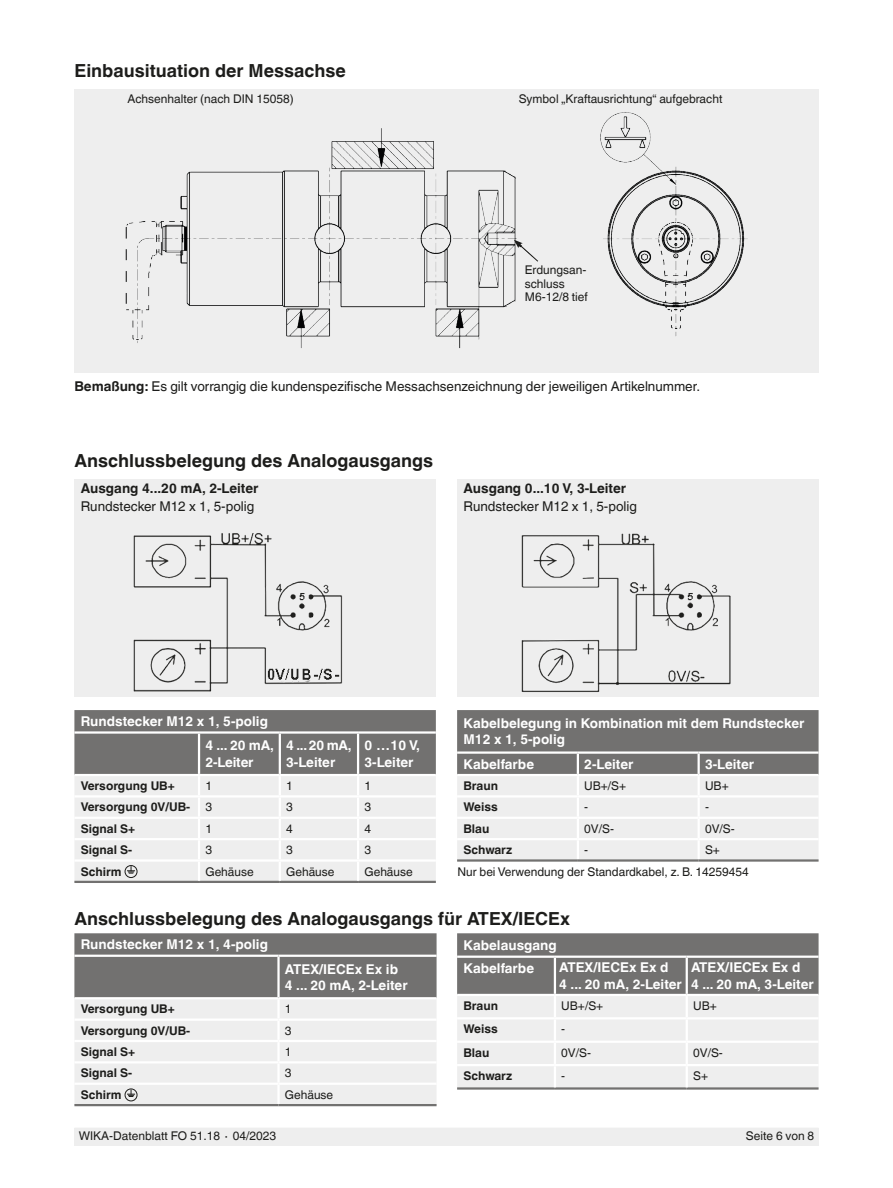
<style>
.page{position:relative;width:893px;height:1188px;background:#fff}
.page>*{position:absolute;margin:0;border:0;box-sizing:border-box;transform-origin:0 0}
.t1{font:700 18px "Helvetica World";color:#1d1d1b}
.t2{font:700 13.5px/16.5px "Helvetica World";color:#fff}
.t3{font:13.5px "Helvetica World";color:#1d1d1b}
.t4{font:700 13.5px "Helvetica World";color:#1d1d1b}
.t5{font:12px/13.5px "Helvetica World";color:#1d1d1b}
.t6{font:700 12px "Helvetica World";color:#1d1d1b}
.s1{font-weight:700}
</style>
<div class="page">
<div style="left:74px;top:1128px;width:745px;height:17px;background:#eee"></div>
<div style="left:74px;top:89px;width:745px;height:283px;background:#eee"></div>
<img style="left:125px;top:112px;width:623px;height:237px">
<div style="left:457px;top:479px;width:362px;height:218px;background:#eee"></div>
<div style="left:74px;top:479px;width:362px;height:218px;background:#eee"></div>
<img style="left:133px;top:533px;width:210px;height:159px">
<img style="left:521px;top:533px;width:210px;height:159px">
<svg style="left:514px;top:240px;width:24px;height:22px"></svg>
<hr style="left:74px;top:881px;width:125px;height:2px;background:#727170">
<hr style="left:199px;top:881px;width:81px;height:2px;background:#727170">
<hr style="left:280px;top:881px;width:78px;height:2px;background:#727170">
<hr style="left:358px;top:881px;width:78px;height:2px;background:#727170">
<svg style="left:74px;top:710px;width:362px;height:172px;background:#c2c2c1"></svg>
<svg style="left:457px;top:710px;width:362px;height:149px;background:#bcbbbb"></svg>
<hr style="left:699px;top:838px;width:120px;height:2px;background:#fff">
<hr style="left:697px;top:840px;width:3px;height:19px;background:#fff">
<hr style="left:457px;top:859px;width:121px;height:3px;background:#727170">
<hr style="left:578px;top:859px;width:121px;height:3px;background:#727170">
<hr style="left:699px;top:859px;width:120px;height:3px;background:#727170">
<hr style="left:74px;top:1104px;width:205px;height:2px;background:#727170">
<hr style="left:279px;top:1104px;width:158px;height:2px;background:#727170">
<svg style="left:74px;top:933px;width:363px;height:172px;background:#c2c2c1"></svg>
<svg style="left:457px;top:933px;width:362px;height:154px;background:#bcbbbb"></svg>
<hr style="left:555px;top:1087px;width:132px;height:3px;background:#727170">
<hr style="left:687px;top:1087px;width:132px;height:3px;background:#727170">
<hr style="left:457px;top:1087px;width:98px;height:3px;background:#727170">
<hr style="left:457px;top:956px;width:98px;height:2px;background:#fff">
<hr style="left:555px;top:956px;width:132px;height:2px;background:#fff">
<hr style="left:554px;top:958px;width:2px;height:36px;background:#fff">
<hr style="left:687px;top:956px;width:132px;height:2px;background:#fff">
<hr style="left:686px;top:958px;width:2px;height:36px;background:#fff">
<hr style="left:457px;top:994px;width:98px;height:2px;background:#fff">
<hr style="left:555px;top:994px;width:132px;height:2px;background:#fff">
<hr style="left:554px;top:996px;width:2px;height:21px;background:#fff">
<hr style="left:687px;top:994px;width:132px;height:2px;background:#fff">
<hr style="left:686px;top:996px;width:2px;height:21px;background:#fff">
<hr style="left:457px;top:1017px;width:98px;height:2px;background:#fff">
<hr style="left:555px;top:1017px;width:132px;height:2px;background:#fff">
<hr style="left:554px;top:1019px;width:2px;height:22px;background:#fff">
<hr style="left:687px;top:1017px;width:132px;height:2px;background:#fff">
<hr style="left:686px;top:1019px;width:2px;height:22px;background:#fff">
<hr style="left:457px;top:1041px;width:98px;height:2px;background:#fff">
<hr style="left:555px;top:1041px;width:132px;height:2px;background:#fff">
<hr style="left:554px;top:1043px;width:2px;height:21px;background:#fff">
<hr style="left:687px;top:1041px;width:132px;height:2px;background:#fff">
<hr style="left:686px;top:1043px;width:2px;height:21px;background:#fff">
<hr style="left:457px;top:1064px;width:98px;height:2px;background:#fff">
<hr style="left:555px;top:1064px;width:132px;height:2px;background:#fff">
<hr style="left:554px;top:1066px;width:2px;height:21px;background:#fff">
<hr style="left:687px;top:1064px;width:132px;height:2px;background:#fff">
<hr style="left:686px;top:1066px;width:2px;height:21px;background:#fff">
<h1 class="t1" style="left:74px;top:60px;width:273px">Einbausituation der Messachse</h1>
<p class="t5" style="left:128px;top:93px;width:168px">Achsenhalter (nach DIN 15058)</p>
<p class="t5" style="left:519px;top:93px;width:205px">Symbol „Kraftausrichtung“ aufgebracht</p>
<p class="t5" style="left:525px;top:263px;width:64px">Erdungsan&shy;schluss<br>M6-12/8 tief</p>
<p class="t3" style="left:74px;top:378px;width:627px"><span class="s1">Bemaßung:</span> Es gilt vorrangig die kundenspezifische Messachsenzeichnung der jeweiligen Artikelnummer.</p>
<h1 class="t1" style="left:74px;top:450px;width:360px">Anschlussbelegung des Analogausgangs</h1>
<p class="t4" style="left:81px;top:481px;width:179px">Ausgang 4...20 mA, 2-Leiter</p>
<p class="t3" style="left:81px;top:499px;width:175px">Rundstecker M12 x 1, 5-polig</p>
<p class="t4" style="left:463px;top:481px;width:164px">Ausgang 0...10 V, 3-Leiter</p>
<p class="t3" style="left:463px;top:499px;width:175px">Rundstecker M12 x 1, 5-polig</p>
<p class="t2" style="left:205px;top:709px;width:70px;line-height:24.3px;text-indent:-125px">Rundstecker M12 x 1, 5-polig<br>4 ... 20 mA,</p>
<p class="t2" style="left:205px;top:754px;width:50px">2-Leiter</p>
<p class="t2" style="left:286px;top:737px;width:67px">4 ... 20 mA,<br>3-Leiter</p>
<p class="t2" style="left:364px;top:737px;width:57px">0 …10 V,<br>3-Leiter</p>
<p class="t6" style="left:81px;top:779px;width:96px">Versorgung UB+</p>
<p class="t5" style="left:205px;top:779px;width:8px">1</p>
<p class="t5" style="left:286px;top:779px;width:8px">1</p>
<p class="t5" style="left:364px;top:779px;width:8px">1</p>
<p class="t6" style="left:81px;top:800px;width:111px">Versorgung 0V/UB-</p>
<p class="t5" style="left:205px;top:801px;width:8px">3</p>
<p class="t5" style="left:286px;top:801px;width:8px">3</p>
<p class="t5" style="left:364px;top:801px;width:8px">3</p>
<p class="t6" style="left:81px;top:822px;width:56px">Signal S+</p>
<p class="t5" style="left:205px;top:822px;width:8px">1</p>
<p class="t5" style="left:286px;top:822px;width:8px">4</p>
<p class="t5" style="left:364px;top:822px;width:8px">4</p>
<p class="t6" style="left:81px;top:843px;width:53px">Signal S-</p>
<p class="t5" style="left:205px;top:843px;width:8px">3</p>
<p class="t5" style="left:286px;top:843px;width:8px">3</p>
<p class="t5" style="left:364px;top:843px;width:8px">3</p>
<p class="t6" style="left:81px;top:864px;width:42px">Schirm</p>
<p class="t5" style="left:205px;top:865px;width:50px">Gehäuse</p>
<p class="t5" style="left:286px;top:865px;width:50px">Gehäuse</p>
<p class="t5" style="left:364px;top:865px;width:50px">Gehäuse</p>
<p class="t2" style="left:463px;top:715px;width:342px">Kabelbelegung in Kombination mit dem Rundstecker<br>M12 x 1, 5-polig</p>
<p class="t2" style="left:463px;top:756px;width:72px">Kabelfarbe</p>
<p class="t2" style="left:584px;top:756px;width:51px">2-Leiter</p>
<p class="t2" style="left:705px;top:756px;width:51px">3-Leiter</p>
<p class="t6" style="left:463px;top:779px;width:36px">Braun</p>
<p class="t5" style="left:584px;top:779px;width:43px">UB+/S+</p>
<p class="t5" style="left:705px;top:779px;width:25px">UB+</p>
<p class="t6" style="left:463px;top:800px;width:36px">Weiss</p>
<p class="t5" style="left:584px;top:801px;width:5px">-</p>
<p class="t5" style="left:705px;top:801px;width:5px">-</p>
<p class="t6" style="left:463px;top:822px;width:27px">Blau</p>
<p class="t5" style="left:584px;top:822px;width:31px">0V/S-</p>
<p class="t5" style="left:705px;top:822px;width:31px">0V/S-</p>
<p class="t6" style="left:463px;top:843px;width:50px">Schwarz</p>
<p class="t5" style="left:584px;top:843px;width:5px">-</p>
<p class="t5" style="left:705px;top:843px;width:16px">S+</p>
<p class="t5" style="left:457px;top:865px;width:293px">Nur bei Verwendung der Standardkabel, z. B. 14259454</p>
<h1 class="t1" style="left:74px;top:908px;width:497px">Anschlussbelegung des Analogausgangs für ATEX/IECEx</h1>
<p class="t2" style="left:81px;top:936px;width:189px">Rundstecker M12 x 1, 4-polig</p>
<p class="t2" style="left:285px;top:961px;width:124px">ATEX/IECEx Ex ib<br>4 ... 20 mA, 2-Leiter</p>
<p class="t6" style="left:81px;top:1002px;width:96px">Versorgung UB+</p>
<p class="t5" style="left:285px;top:1002px;width:8px">1</p>
<p class="t6" style="left:81px;top:1023px;width:111px">Versorgung 0V/UB-</p>
<p class="t5" style="left:285px;top:1024px;width:8px">3</p>
<p class="t6" style="left:81px;top:1045px;width:56px">Signal S+</p>
<p class="t5" style="left:285px;top:1045px;width:8px">1</p>
<p class="t6" style="left:81px;top:1066px;width:53px">Signal S-</p>
<p class="t5" style="left:285px;top:1066px;width:8px">3</p>
<p class="t6" style="left:81px;top:1088px;width:42px">Schirm</p>
<p class="t5" style="left:285px;top:1088px;width:50px">Gehäuse</p>
<p class="t2" style="left:463px;top:934px;width:95px;line-height:23px">Kabelausgang<br>Kabelfarbe</p>
<p class="t2" style="left:559px;top:960px;width:124px">ATEX/IECEx Ex d<br>4 ... 20 mA, 2-Leiter</p>
<p class="t2" style="left:691px;top:960px;width:124px">ATEX/IECEx Ex d<br>4 ... 20 mA, 3-Leiter</p>
<p class="t6" style="left:463px;top:999px;width:36px">Braun</p>
<p class="t5" style="left:561px;top:999px;width:43px">UB+/S+</p>
<p class="t5" style="left:693px;top:999px;width:25px">UB+</p>
<p class="t6" style="left:463px;top:1022px;width:36px">Weiss</p>
<p class="t5" style="left:561px;top:1022px;width:5px">-</p>
<p class="t6" style="left:463px;top:1046px;width:27px">Blau</p>
<p class="t5" style="left:561px;top:1046px;width:31px">0V/S-</p>
<p class="t5" style="left:693px;top:1046px;width:31px">0V/S-</p>
<p class="t6" style="left:463px;top:1069px;width:50px">Schwarz</p>
<p class="t5" style="left:561px;top:1069px;width:5px">-</p>
<p class="t5" style="left:693px;top:1069px;width:16px">S+</p>
<p class="t5" style="left:79px;top:1130px;width:199px">WIKA-Datenblatt FO 51.18 ∙ 04/2023</p>
<p class="t5" style="left:746px;top:1130px;width:70px">Seite 6 von 8</p>
</div>
